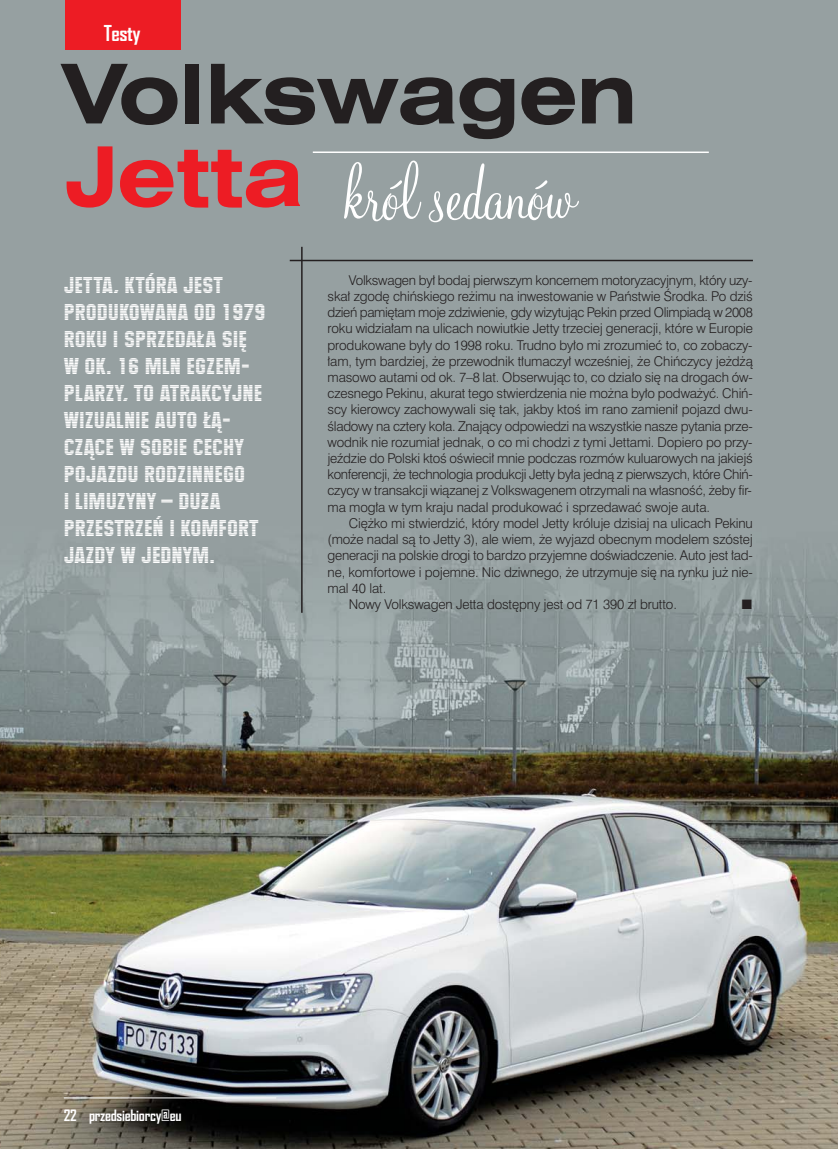
<style>
.page{position:relative;width:838px;height:1149px;background:#fff}
.page>*{position:absolute;margin:0;border:0;box-sizing:border-box;transform-origin:0 0}
.t1{font:90px "Monterey EU";letter-spacing:-.01em;color:#fff}
.t2{font:700 82.5px "Swis 721 Ex EU";letter-spacing:-.015em;color:#231f20}
.t3{font:22.5px/27px "Maximus EU";color:#fff}
.t4{font:700 21px "Agency FB";letter-spacing:-.02em;color:#fff}
.t5{font:700 15px "Agency FB";letter-spacing:-.02em;color:#fff}
.t6{font:13.5px/16.2px "Swis 721 Lt EU";letter-spacing:-.01em;color:#231f20;text-align:justify}
.t7{font:13.5px "Zapf Dingbats ITC";color:#231f20}
.s1{font-family:"Swis 721 Ex EU";font-weight:700;font-size:82.5px;color:#ed1c24}
</style>
<div class="page">
<img style="left:0;top:0;width:838px;height:1148px">
<hr style="left:64px;top:1097px;width:212px;height:1px;background:#fff">
<div style="left:65px;top:0;width:116px;height:50px;background:#ed1c24"></div>
<hr style="left:301px;top:247px;width:1px;height:365px;background:#231f20">
<hr style="left:290px;top:260px;width:463px;height:1px;background:#231f20">
<hr style="left:313px;top:151px;width:396px;height:2px;background:#fff">
<h3 class="t4" style="left:104px;top:21px;width:39px">Testy</h3>
<h2 class="t2" style="left:64px;top:64px;width:575px">Volkswagen</h2>
<h1 class="t1" style="left:64px;top:163px;width:512px"><span class="s1">Jetta</span> król sedanów</h1>
<h3 class="t3" style="left:64px;top:271px;width:203px">JETTA, KTÓRA JEST<br>PRODUKOWANA OD 1979<br>ROKU I SPRZEDAŁA SIĘ<br>W OK. 16 MLN EGZEM-<br>PLARZY, TO ATRAKCYJNE<br>WIZUALNIE AUTO ŁĄ-<br>CZĄCE W SOBIE CECHY<br>POJAZDU RODZINNEGO<br>I LIMUZYNY – DUŻA<br>PRZESTRZEŃ I KOMFORT<br>JAZDY W JEDNYM.</h3>
<p class="t6" style="left:327px;top:273px;width:427px;text-indent:21px">Volkswagen był bodaj pierwszym koncernem motoryzacyjnym, który uzy&shy;skał zgodę chińskiego reżimu na inwestowanie w Państwie Środka. Po dziś dzień pamiętam moje zdziwienie, gdy wizytując Pekin przed Olimpiadą w 2008 roku widziałam na ulicach nowiutkie Jetty trzeciej generacji, które w Europie produkowane były do 1998 roku. Trudno było mi zrozumieć to, co zobaczy&shy;łam, tym bardziej, że przewodnik tłumaczył wcześniej, że Chińczycy jeżdżą masowo autami od ok. 7–8 lat. Obserwując to, co działo się na drogach ów&shy;czesnego Pekinu, akurat tego stwierdzenia nie można było podważyć. Chiń&shy;scy kierowcy zachowywali się tak, jakby ktoś im rano zamienił pojazd dwu&shy;śladowy na cztery koła. Znający odpowiedzi na wszystkie nasze pytania prze&shy;wodnik nie rozumiał jednak, o co mi chodzi z tymi Jettami. Dopiero po przy&shy;jeździe do Polski ktoś oświecił mnie podczas rozmów kuluarowych na jakiejś konferencji, że technologia produkcji Jetty była jedną z pierwszych, które Chiń&shy;czycy w transakcji wiązanej z Volkswagenem otrzymali na własność, żeby fir&shy;ma mogła w tym kraju nadal produkować i sprzedawać swoje auta.</p>
<p class="t6" style="left:349px;top:516px;width:405px">Ciężko mi stwierdzić, który model Jetty króluje dzisiaj na ulicach Pekinu</p>
<p class="t6" style="left:327px;top:532px;width:427px">(może nadal są to Jetty 3), ale wiem, że wyjazd obecnym modelem szóstej</p>
<p class="t6" style="left:327px;top:548px;width:427px">generacji na polskie drogi to bardzo przyjemne doświadczenie. Auto jest ład-</p>
<p class="t6" style="left:327px;top:564px;width:427px">ne, komfortowe i pojemne. Nic dziwnego, że utrzymuje się na rynku już nie-</p>
<p class="t6" style="left:327px;top:581px;width:60px">mal 40 lat.</p>
<p class="t6" style="left:349px;top:597px;width:329px">Nowy Volkswagen Jetta dostępny jest od 71 390 zł brutto.</p>
<p class="t7" style="left:741px;top:599px;width:12px">■</p>
<p class="t5" style="left:64px;top:1106px;width:119px">22 przedsiebiorcy@eu</p>
</div>
